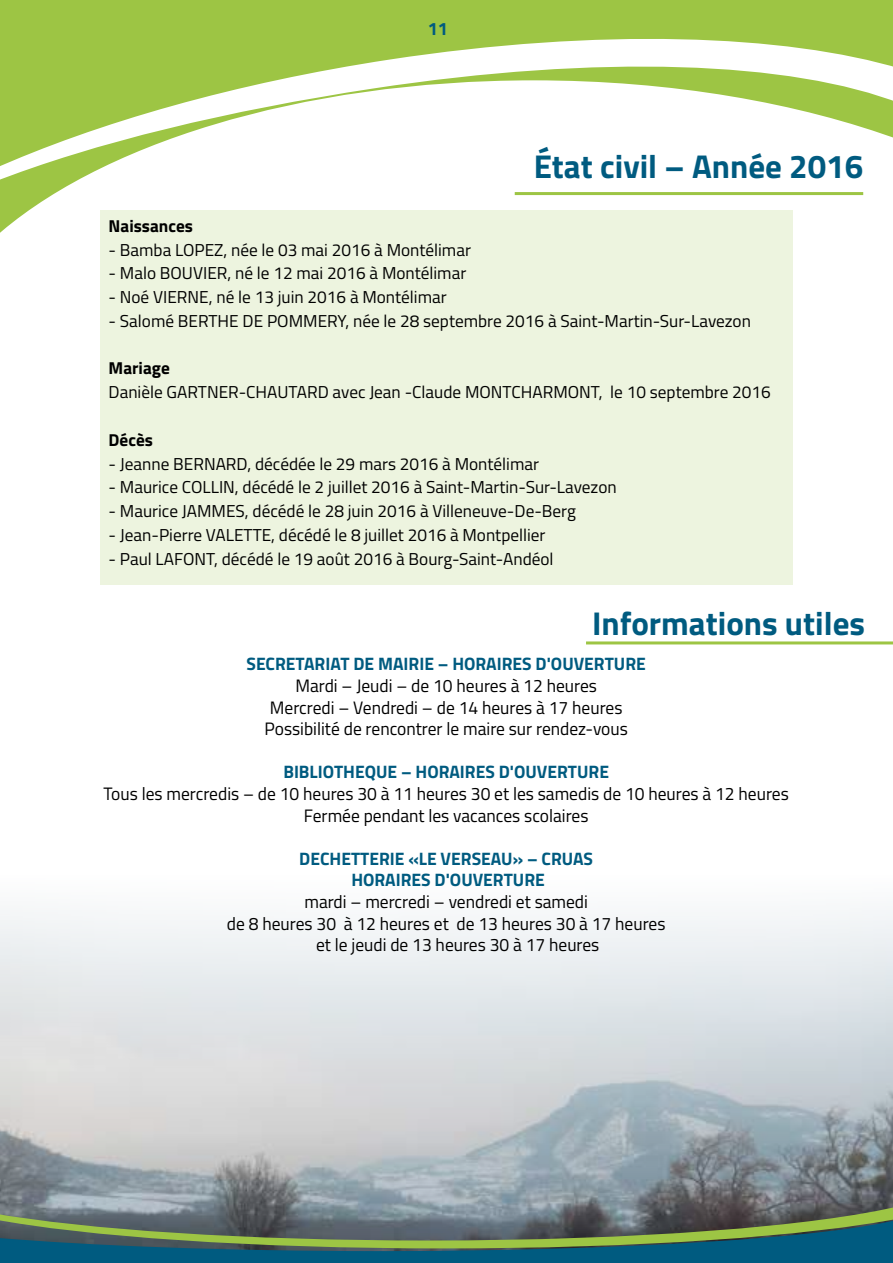
<style>
.page{position:relative;width:893px;height:1263px;background:#fff}
.page>*{position:absolute;margin:0;border:0;box-sizing:border-box;transform-origin:0 0}
.t1{font:700 33px "Titillium";color:#005b80}
.t2{font:18px/21.6px "Titillium";color:#000;text-align:center}
.t3{font:700 18px/21.6px "Titillium";color:#005b80;text-align:center}
.t4{font:17.25px "Titillium";color:#000}
.t5{font:700 17.25px "Titillium";color:#000}
</style>
<div class="page">
<img style="left:0;top:910px;width:893px;height:295px">
<svg style="left:0;top:0;width:893px;height:233px"></svg>
<svg style="left:0;top:1205px;width:893px;height:58px;background:#486e6c"></svg>
<hr style="left:515px;top:192px;width:348px;height:3px;background:#9dc544">
<div style="left:100px;top:210px;width:693px;height:375px;background:#edf4df"></div>
<hr style="left:586px;top:641px;width:307px;height:3px;background:#9dc544">
<p class="t3" style="left:428px;top:17px;width:22px">11</p>
<h1 class="t1" style="left:534px;top:141px;width:331px">État civil – Année 2016</h1>
<p class="t5" style="left:109px;top:213px;width:86px">Naissances</p>
<p class="t4" style="left:109px;top:237px;width:364px">- Bamba LOPEZ, née le 03 mai 2016 à Montélimar</p>
<p class="t4" style="left:109px;top:261px;width:359px">- Malo BOUVIER, né le 12 mai 2016 à Montélimar</p>
<p class="t4" style="left:109px;top:285px;width:340px">- Noé VIERNE, né le 13 juin 2016 à Montélimar</p>
<p class="t4" style="left:109px;top:308px;width:644px">- Salomé BERTHE DE POMMERY, née le 28 septembre 2016 à Saint-Martin-Sur-Lavezon</p>
<p class="t5" style="left:109px;top:355px;width:63px">Mariage</p>
<p class="t4" style="left:109px;top:380px;width:664px">Danièle GARTNER-CHAUTARD avec Jean -Claude MONTCHARMONT, le 10 septembre 2016</p>
<p class="t5" style="left:109px;top:426px;width:46px">Décès</p>
<p class="t4" style="left:109px;top:451px;width:432px">- Jeanne BERNARD, décédée le 29 mars 2016 à Montélimar</p>
<p class="t4" style="left:109px;top:475px;width:510px">- Maurice COLLIN, décédé le 2 juillet 2016 à Saint-Martin-Sur-Lavezon</p>
<p class="t4" style="left:109px;top:498px;width:469px">- Maurice JAMMES, décédé le 28 juin 2016 à Villeneuve-De-Berg</p>
<p class="t4" style="left:109px;top:522px;width:438px">- Jean-Pierre VALETTE, décédé le 8 juillet 2016 à Montpellier</p>
<p class="t4" style="left:109px;top:546px;width:447px">- Paul LAFONT, décédé le 19 août 2016 à Bourg-Saint-Andéol</p>
<h1 class="t1" style="left:592px;top:598px;width:274px">Informations utiles</h1>
<p class="t3" style="left:247px;top:652px;width:401px">SECRETARIAT DE MAIRIE – HORAIRES D'OUVERTURE</p>
<p class="t2" style="left:265px;top:674px;width:365px">Mardi – Jeudi – de 10 heures à 12 heures<br>Mercredi – Vendredi – de 14 heures à 17 heures<br>Possibilité de rencontrer le maire sur rendez-vous</p>
<p class="t3" style="left:283px;top:760px;width:327px">BIBLIOTHEQUE – HORAIRES D'OUVERTURE</p>
<p class="t2" style="left:104px;top:782px;width:687px">Tous les mercredis – de 10 heures 30 à 11 heures 30 et les samedis de 10 heures à 12 heures<br>Fermée pendant les vacances scolaires</p>
<p class="t3" style="left:299px;top:847px;width:295px">DECHETTERIE «LE VERSEAU» – CRUAS<br>HORAIRES D'OUVERTURE</p>
<p class="t2" style="left:304px;top:890px;width:285px">mardi – mercredi – vendredi et samedi</p>
<p class="t2" style="left:227px;top:911px;width:440px">de 8 heures 30 à 12 heures et de 13 heures 30 à 17 heures</p>
<p class="t2" style="left:316px;top:933px;width:285px">et le jeudi de 13 heures 30 à 17 heures</p>
</div>
